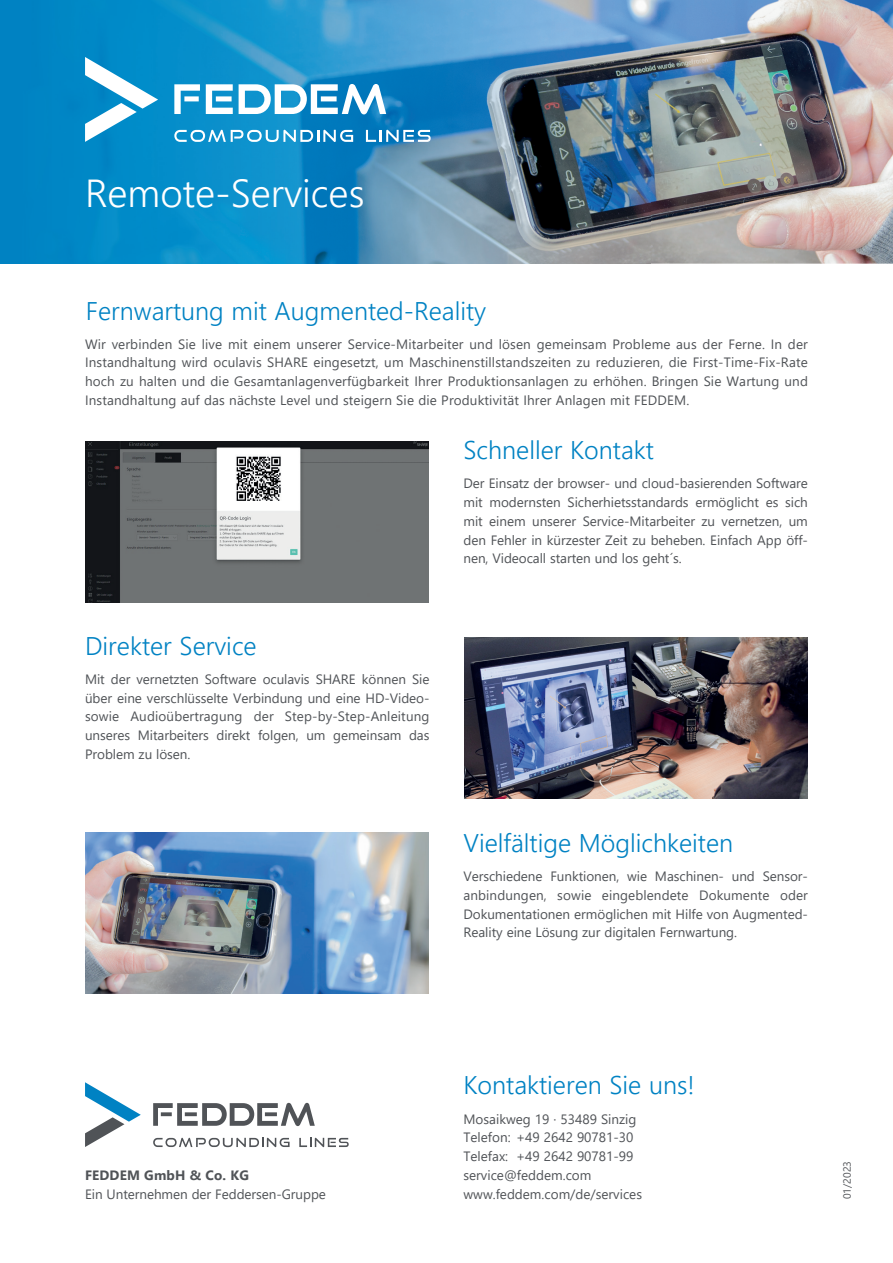
<style>
.page{position:relative;width:893px;height:1263px;background:#fff}
.page>*{position:absolute;margin:0;border:0;box-sizing:border-box;transform-origin:0 0}
.t1{font:300 39px "Segoe UI";color:#fff}
.t2{font:300 25.5px "Segoe UI";color:#0082c3}
.t3{font:13.5px/18.8px "Segoe UI";letter-spacing:-.005em;color:#505357;text-align:justify}
.t4{font:700 13.5px "Segoe UI";letter-spacing:.01em;color:#505357}
.t5{font:10.5px "Segoe UI";color:#505357}
</style>
<div class="page">
<img style="left:651px;top:0;width:242px;height:264px">
<img style="left:0;top:0;width:651px;height:264px">
<img style="left:86px;top:441px;width:343px;height:162px">
<img style="left:86px;top:833px;width:343px;height:161px">
<img style="left:464px;top:637px;width:343px;height:161px">
<svg style="left:85px;top:57px;width:73px;height:85px"></svg>
<svg style="left:366px;top:130px;width:65px;height:12px"></svg>
<svg style="left:239px;top:84px;width:147px;height:30px"></svg>
<svg style="left:206px;top:84px;width:27px;height:30px"></svg>
<svg style="left:174px;top:84px;width:26px;height:30px"></svg>
<svg style="left:174px;top:130px;width:179px;height:12px"></svg>
<svg style="left:85px;top:1082px;width:56px;height:65px"></svg>
<svg style="left:299px;top:1138px;width:50px;height:9px"></svg>
<svg style="left:153px;top:1103px;width:162px;height:23px"></svg>
<svg style="left:153px;top:1138px;width:137px;height:9px"></svg>
<h1 class="t1" style="left:85px;top:157px;width:281px">Remote-Services</h1>
<h2 class="t2" style="left:86px;top:287px;width:402px">Fernwartung mit Augmented-Reality</h2>
<p class="t3" style="left:85px;top:333px;width:724px">Wir verbinden Sie live mit einem unserer Service-Mitarbeiter und lösen gemeinsam Probleme aus der Ferne. In der Instandhaltung wird oculavis SHARE eingesetzt, um Maschinenstillstandszeiten zu reduzieren, die First-Time-Fix-Rate hoch zu halten und die Gesamtanlagenverfügbarkeit Ihrer Produktionsanlagen zu erhöhen. Bringen Sie Wartung und Instandhaltung auf das nächste Level und steigern Sie die Produktivität Ihrer Anlagen mit FEDDEM.</p>
<h2 class="t2" style="left:463px;top:426px;width:192px">Schneller Kontakt</h2>
<h2 class="t2" style="left:85px;top:622px;width:173px">Direkter Service</h2>
<p class="t3" style="left:85px;top:668px;width:346px">Mit der vernetzten Software oculavis SHARE können Sie über eine verschlüsselte Verbindung und eine HD-Video&shy;sowie Audioübertragung der Step-by-Step-Anleitung unseres Mitarbeiters direkt folgen, um gemeinsam das Problem zu lösen.</p>
<p class="t3" style="left:463px;top:473px;width:346px">Der Einsatz der browser- und cloud-basierenden Software mit modernsten Sicherhietsstandards ermöglicht es sich mit einem unserer Service-Mitarbeiter zu vernetzen, um den Fehler in kürzester Zeit zu beheben. Einfach App öff&shy;nen, Videocall starten und los geht´s.</p>
<h2 class="t2" style="left:463px;top:819px;width:271px">Vielfältige Möglichkeiten</h2>
<p class="t3" style="left:463px;top:866px;width:346px">Verschiedene Funktionen, wie Maschinen- und Sensor&shy;anbindungen, sowie eingeblendete Dokumente oder Dokumentationen ermöglichen mit Hilfe von Augmented-Reality eine Lösung zur digitalen Fernwartung.</p>
<p class="t4" style="left:85px;top:1162px;width:165px">FEDDEM GmbH &amp; Co. KG</p>
<p class="t3" style="left:85px;top:1184px;width:242px">Ein Unternehmen der Feddersen-Gruppe</p>
<h2 class="t2" style="left:463px;top:1061px;width:233px">Kontaktieren Sie uns!</h2>
<p class="t3" style="left:463px;top:1108px;width:180px;text-align:left">Mosaikweg 19 · 53489 Sinzig<br>Telefon: +49 2642 90781-30<br>Telefax: +49 2642 90781-99 service@feddem.com www.feddem.com/de/services</p>
<p class="t5" style="left:837px;top:1199px;width:40px;rotate:-90deg">01/2023</p>
</div>
